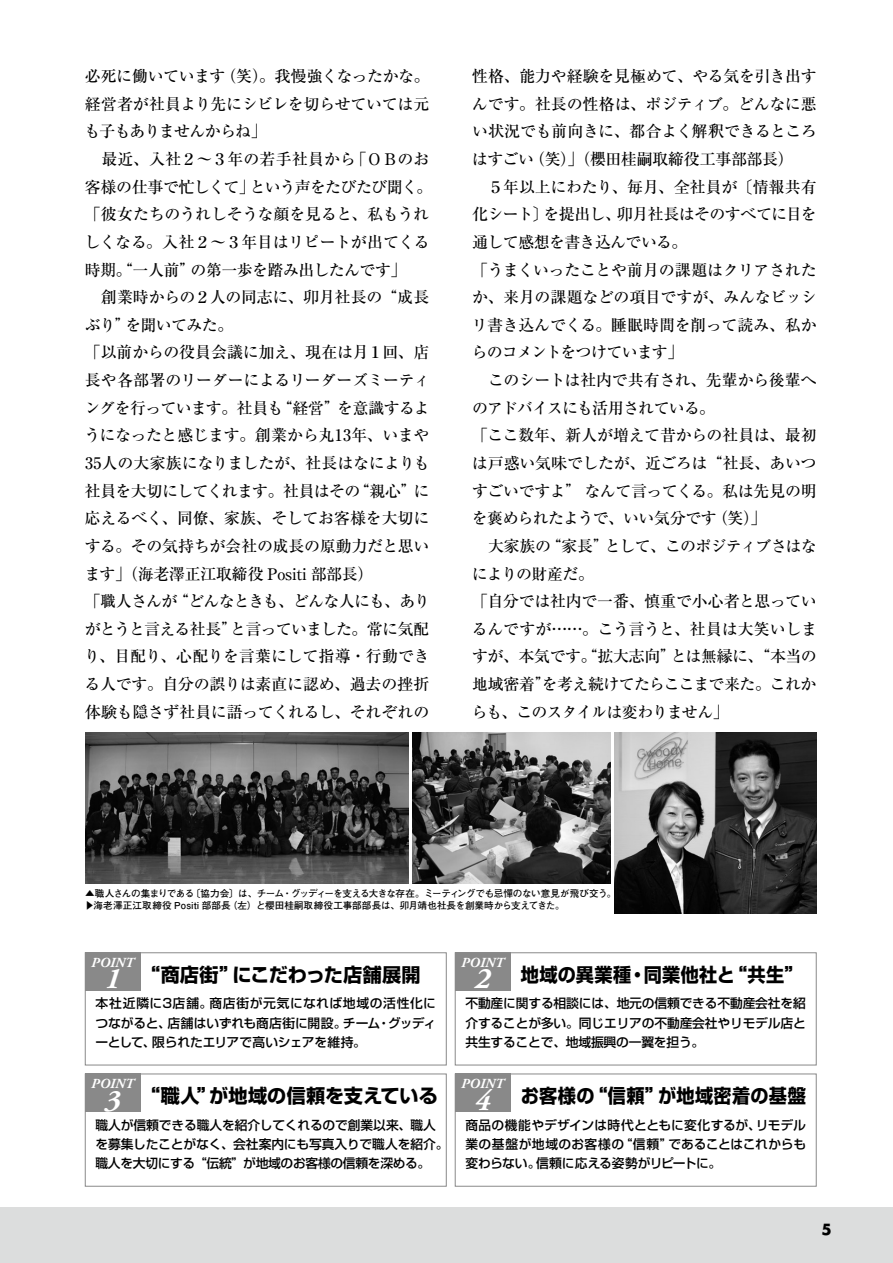
<style>
.page{position:relative;width:893px;height:1263px;background:#fff}
.page>*{position:absolute;margin:0;border:0;box-sizing:border-box;transform-origin:0 0}
.t1{font:italic 700 29.7px "Adobe Garamond";color:#fff}
.t2{font:700 19.2px "Shin Go Pro";letter-spacing:.01em;color:#000;scale:.95 1}
.t3{font:700 19.2px "Shin Go Pro";letter-spacing:.01em;color:#000}
.t4{font:500 15.9px/27.6px "Ryumin Pro";letter-spacing:-.025em;color:#000}
.t5{font:700 15px "Futura";color:#000}
.t6{font:italic 700 13.8px "Adobe Garamond";color:#fff}
.t7{font:500 12.75px/19.2px "Shin Go Pro";letter-spacing:-.01em;color:#000;text-align:justify}
.t8{font:700 9.6px/11.7px "Futo Go B101 Pro";letter-spacing:-.02em;color:#000}
</style>
<div class="page">
<div style="left:0;top:1208px;width:893px;height:55px;background:#dcdddd"></div>
<img style="left:614px;top:733px;width:202px;height:181px">
<div style="left:85px;top:952px;width:361px;height:113px;border:1px solid #898989"></div>
<div style="left:455px;top:952px;width:361px;height:113px;border:1px solid #898989"></div>
<div style="left:85px;top:952px;width:55px;height:39px;background:#898989"></div>
<div style="left:455px;top:952px;width:55px;height:39px;background:#898989"></div>
<div style="left:85px;top:1074px;width:55px;height:38px;background:#898989"></div>
<div style="left:455px;top:1074px;width:55px;height:38px;background:#898989"></div>
<img style="left:412px;top:733px;width:198px;height:151px">
<img style="left:85px;top:733px;width:323px;height:151px">
<p class="t4" style="left:84px;top:61px;width:350px">必死に働いています（笑）。我慢強くなったかな。経営者が社員より先にシビレを切らせていては元も子もありませんからね」<br>　最近、入社２〜３年の若手社員から「ＯＢのお客様の仕事で忙しくて」という声をたびたび聞く。「彼女たちのうれしそうな顔を見ると、私もうれしくなる。入社２〜３年目はリピートが出てくる時期。“一人前”の第一歩を踏み出したんです」<br>　創業時からの２人の同志に、卯月社長の“成長ぶり”を聞いてみた。<br>「以前からの役員会議に加え、現在は月１回、店長や各部署のリーダーによるリーダーズミーティングを行っています。社員も“経営”を意識するようになったと感じます。創業から丸１３年、いまや<br>３５人の大家族になりましたが、社長はなによりも社員を大切にしてくれます。社員はその“親心”に応えるべく、同僚、家族、そしてお客様を大切にする。その気持ちが会社の成長の原動力だと思います」（海老澤正江取締役 Positi 部部長）<br>「職人さんが“どんなときも、どんな人にも、ありがとうと言える社長”と言っていました。常に気配り、目配り、心配りを言葉にして指導・行動できる人です。自分の誤りは素直に認め、過去の挫折体験も隠さず社員に語ってくれるし、それぞれの</p>
<p class="t4" style="left:472px;top:61px;width:347px">性格、能力や経験を見極めて、やる気を引き出すんです。社長の性格は、ポジティブ。どんなに悪い状況でも前向きに、都合よく解釈できるところはすごい（笑）」（櫻田桂嗣取締役工事部部長）<br>　５年以上にわたり、毎月、全社員が〔情報共有化シート〕を提出し、卯月社長はそのすべてに目を通して感想を書き込んでいる。<br>「うまくいったことや前月の課題はクリアされたか、来月の課題などの項目ですが、みんなビッシリ書き込んでくる。睡眠時間を削って読み、私からのコメントをつけています」<br>　このシートは社内で共有され、先輩から後輩へのアドバイスにも活用されている。<br>「ここ数年、新人が増えて昔からの社員は、最初は戸惑い気味でしたが、近ごろは“社長、あいつすごいですよ” なんて言ってくる。私は先見の明を褒められたようで、いい気分です（笑）」<br>　大家族の“家長”として、このポジティブさはなによりの財産だ。<br>「自分では社内で一番、慎重で小心者と思っているんですが……。こう言うと、社員は大笑いしますが、本気です。“拡大志向”とは無縁に、“本当の地域密着”を考え続けてたらここまで来た。これからも、このスタイルは変わりません」</p>
<p class="t8" style="left:85px;top:886px;width:533px">▲職人さんの集まりである〔協力会〕は、チーム・グッディーを支える大きな存在。ミーティングでも忌憚のない意見が飛び交う。▶海老澤正江取締役 Positi 部部長（左）と櫻田桂嗣取締役工事部部長は、卯月靖也社長を創業時から支えてきた。</p>
<p class="t6" style="left:91px;top:955px;width:44px">POINT</p>
<h1 class="t1" style="left:105px;top:963px;width:17px">1</h1>
<p class="t3" style="left:141px;top:960px;width:281px">“商店街”にこだわった店舗展開</p>
<p class="t7" style="left:95px;top:992px;width:342px">本社近隣に3店舗。商店街が元気になれば地域の活性化につながると、店舗はいずれも商店街に開設。チーム・グッディーとして、限られたエリアで高いシェアを維持。</p>
<p class="t6" style="left:91px;top:1076px;width:44px">POINT</p>
<h1 class="t1" style="left:105px;top:1084px;width:17px">3</h1>
<p class="t3" style="left:141px;top:1081px;width:298px">“職人”が地域の信頼を支えている</p>
<p class="t7" style="left:95px;top:1114px;width:355px;text-align:left">職人が信頼できる職人を紹介してくれるので創業以来、職人を募集したことがなく、会社案内にも写真入りで職人を紹介。職人を大切にする“伝統”が地域のお客様の信頼を深める。</p>
<p class="t6" style="left:461px;top:955px;width:44px">POINT</p>
<h1 class="t1" style="left:475px;top:963px;width:17px">2</h1>
<p class="t2" style="left:521px;top:960px;width:298px">地域の異業種・同業他社と“共生”</p>
<p class="t7" style="left:465px;top:992px;width:342px">不動産に関する相談には、地元の信頼できる不動産会社を紹介することが多い。同じエリアの不動産会社やリモデル店と共生することで、地域振興の一翼を担う。</p>
<p class="t6" style="left:461px;top:1076px;width:44px">POINT</p>
<h1 class="t1" style="left:475px;top:1084px;width:17px">4</h1>
<p class="t2" style="left:521px;top:1081px;width:302px">お客様の“信頼”が地域密着の基盤</p>
<p class="t7" style="left:465px;top:1114px;width:342px">商品の機能やデザインは時代とともに変化するが、リモデル業の基盤が地域のお客様の“信頼”であることはこれからも変わらない。信頼に応える姿勢がリピートに。</p>
<p class="t5" style="left:822px;top:1219px;width:12px">5</p>
</div>
